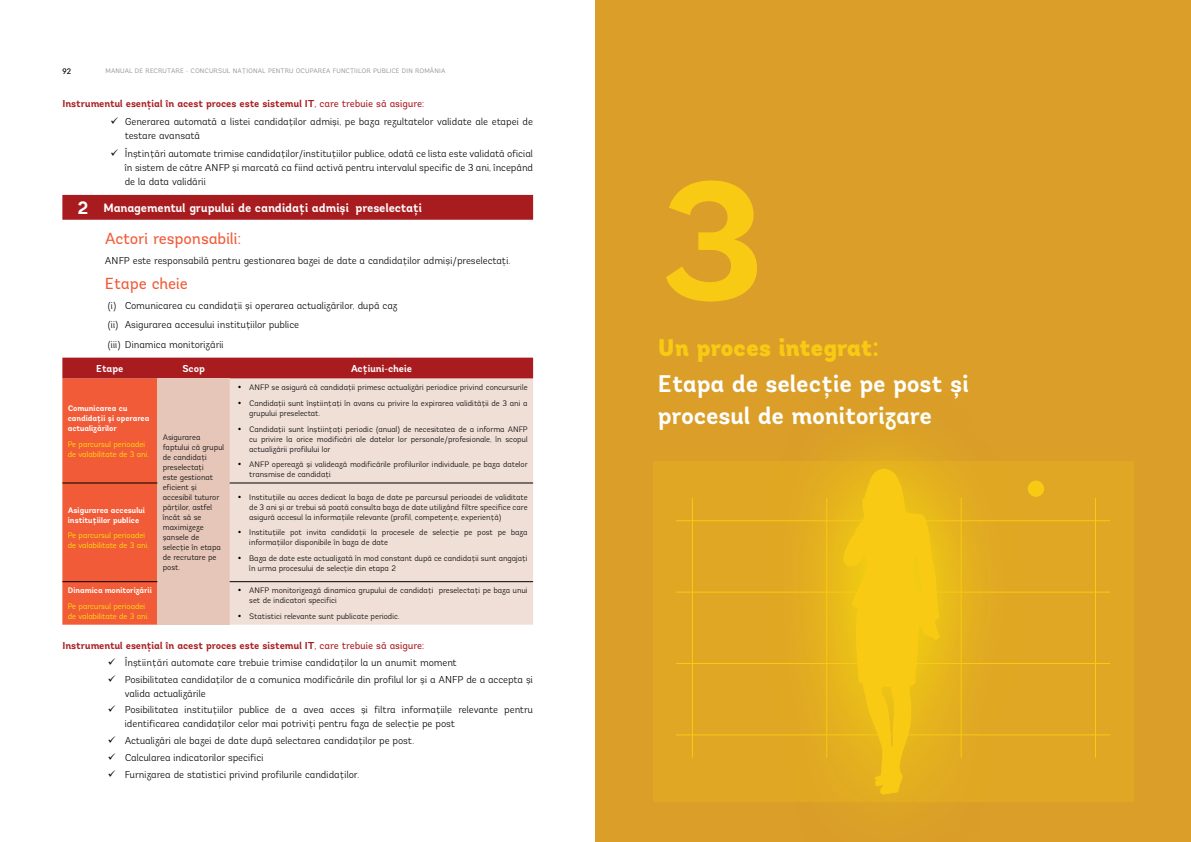
<style>
.page{position:relative;width:1191px;height:842px;background:#fff}
.page>*{position:absolute;margin:0;border:0;box-sizing:border-box;transform-origin:0 0}
.t1{font:700 170px "Andes";color:#f8ca14}
.t2{font:700 24px/32px "Andes";letter-spacing:-.01em;color:#fff}
.t3{font:900 24px "Andes";letter-spacing:-.015em;color:#f8ca14}
.t4{font:16px "Andes";letter-spacing:-.005em;color:#f15b38}
.t5{font:700 12px "Andes";letter-spacing:-.005em;color:#fff}
.t6{font:300 10px/16.8px "Andes";letter-spacing:-.005em;color:#000}
.t7{font:700 10px "Andes";letter-spacing:-.005em;color:#fff}
.t8{font:300 8px/10px "Andes";letter-spacing:-.005em;color:#000}
.t9{font:300 8px/10px "Andes";letter-spacing:-.005em;color:#fff200}
.t10{font:700 8px/10px "Andes";letter-spacing:-.005em;color:#fff}
.t11{font:500 7.5px "Bw Modelica";color:#000}
.t12{font:300 6.5px "Andes";letter-spacing:.015em;color:#808285}
.s1{font-weight:700;color:#a81c20}
.s2{font-weight:400;color:#a81c20}
.s3{font-size:18px}
</style>
<div class="page">
<div style="left:595px;top:0;width:596px;height:842px;background:#da9e29"></div>
<div style="left:62px;top:195px;width:471px;height:25px;background:#a81c20"></div>
<svg style="left:676px;top:461px;width:435px;height:340px;fill:#e0a723"></svg>
<div style="left:1027px;top:480px;width:17px;height:17px;background:#f8ca14;border-radius:50%"></div>
<hr style="left:676px;top:520px;width:434px;height:1px;background:#f8ca14">
<hr style="left:676px;top:592px;width:434px;height:1px;background:#f8ca14">
<hr style="left:676px;top:663px;width:434px;height:1px;background:#f8ca14">
<hr style="left:676px;top:734px;width:434px;height:1px;background:#f8ca14">
<hr style="left:692px;top:498px;width:1px;height:260px;background:#f8ca14">
<hr style="left:826px;top:498px;width:1px;height:260px;background:#f8ca14">
<hr style="left:960px;top:498px;width:1px;height:260px;background:#f8ca14">
<hr style="left:1095px;top:498px;width:1px;height:260px;background:#f8ca14">
<svg style="left:62px;top:358px;width:471px;height:267px;background:#e7b2a6"></svg>
<p class="t11" style="left:62px;top:66px;width:10px">92</p>
<p class="t12" style="left:106px;top:67px;width:341px">MANUAL DE RECRUTARE - CONCURSUL NAȚIONAL PENTRU OCUPAREA FUNCŢIILOR PUBLICE DIN ROMÂNIA</p>
<p class="t6" style="left:125px;top:94px;width:410px;line-height:18.2px;text-indent:-62px"><span class="s1">Instrumentul esenţial în acest proces este sistemul IT</span><span class="s2">, care trebuie să asigure:<br></span>Generarea automată a listei candidaților admiși, pe baza rezultatelor validate ale etapei de</p>
<p class="t6" style="left:125px;top:126px;width:410px;line-height:18.2px">testare avansată<br>Înștințări automate trimise candidaților/instituțiilor publice, odată ce lista este validată oficial</p>
<p class="t6" style="left:125px;top:161px;width:410px;line-height:14px">în sistem de către ANFP și marcată ca fiind activă pentru intervalul specific de 3 ani, începând de la data validării</p>
<h3 class="t5" style="left:77px;top:200px;width:346px"><span class="s3">2</span> Managementul grupului de candidați admiși preselectaţi</h3>
<h3 class="t4" style="left:105px;top:229px;width:138px">Actori responsabili:</h3>
<p class="t6" style="left:105px;top:252px;width:407px">ANFP este responsabilă pentru gestionarea bazei de date a candidaților admiși/preselectaţi.</p>
<h3 class="t4" style="left:105px;top:274px;width:85px">Etape cheie</h3>
<p class="t6" style="left:108px;top:295px;width:291px;line-height:19.7px">(i) Comunicarea cu candidații și operarea actualizărilor, după caz (ii) Asigurarea accesului instituțiilor publice<br>(iii) Dinamica monitorizării</p>
<p class="t7" style="left:96px;top:362px;width:29px">Etape</p>
<p class="t7" style="left:182px;top:362px;width:24px">Scop</p>
<p class="t7" style="left:351px;top:362px;width:63px">Acțiuni-cheie</p>
<p class="t10" style="left:68px;top:403px;width:83px">Comunicarea cu candidații și operarea actualizărilor</p>
<p class="t9" style="left:68px;top:439px;width:83px">Pe parcursul perioadei de valabilitate de 3 ani.</p>
<p class="t8" style="left:163px;top:432px;width:63px">Asigurarea faptului că grupul de candidați preselectaţi<br>este gestionat eficient și accesibil tuturor părților, astfel încât să se maximizeze șansele de selecție în etapa de recrutare pe post.</p>
<p class="t8" style="left:238px;top:383px;width:291px">• ANFP se asigură că candidații primesc actualizări periodice privind concursurile</p>
<p class="t8" style="left:249px;top:398px;width:280px;text-indent:-11px">• Candidații sunt înștiințați în avans cu privire la expirarea validității de 3 ani a grupului preselectat.</p>
<p class="t8" style="left:249px;top:424px;width:280px;text-align:justify;text-indent:-11px">• Candidații sunt înștiințați periodic (anual) de necesitatea de a informa ANFP cu privire la orice modificări ale datelor lor personale/profesionale, în scopul actualizării profilului lor</p>
<p class="t8" style="left:249px;top:460px;width:280px;text-indent:-11px">• ANFP operează și validează modificările profilurilor individuale, pe baza datelor transmise de candidați</p>
<p class="t8" style="left:249px;top:492px;width:280px;text-align:justify;text-indent:-11px">• Instituțiile au acces dedicat la baza de date pe parcursul perioadei de validitate de 3 ani și ar trebui să poată consulta baza de date utilizând filtre specifice care asigură accesul la informațiile relevante (profil, competențe, experiență)</p>
<p class="t8" style="left:249px;top:528px;width:280px;text-indent:-11px">• Instituțiile pot invita candidații la procesele de selecție pe post pe baza informațiilor disponibile în baza de date</p>
<p class="t8" style="left:249px;top:553px;width:280px;text-indent:-11px">• Baza de date este actualizată în mod constant după ce candidații sunt angajați în urma procesului de selecţie din etapa 2</p>
<p class="t10" style="left:68px;top:505px;width:79px">Asigurarea accesului instituțiilor publice</p>
<p class="t9" style="left:68px;top:530px;width:83px">Pe parcursul perioadei de valabilitate de 3 ani.</p>
<p class="t10" style="left:68px;top:586px;width:86px">Dinamica monitorizării</p>
<p class="t9" style="left:68px;top:601px;width:83px">Pe parcursul perioadei de valabilitate de 3 ani.</p>
<p class="t8" style="left:249px;top:586px;width:280px;text-indent:-11px">• ANFP monitorizează dinamica grupului de candidați preselectați pe baza unui set de indicatori specifici</p>
<p class="t8" style="left:238px;top:611px;width:163px">• Statistici relevante sunt publicate periodic.</p>
<p class="t6" style="left:125px;top:637px;width:410px;text-indent:-62px"><span class="s1">Instrumentul esenţial în acest proces este sistemul IT</span><span class="s2">, care trebuie să asigure:<br></span>Înștiințări automate care trebuie trimise candidaților la un anumit moment<br>Posibilitatea candidaților de a comunica modificările din profilul lor şi a ANFP de a accepta și</p>
<p class="t6" style="left:125px;top:685px;width:410px">valida actualizările<br>Posibilitatea instituțiilor publice de a avea acces și filtra informațiile relevante pentru</p>
<p class="t6" style="left:125px;top:715px;width:332px">identificarea candidaților celor mai potriviți pentru faza de selecție pe post Actualizări ale bazei de date după selectarea candidaților pe post.<br>Calcularea indicatorilor specifici<br>Furnizarea de statistici privind profilurile candidaților.</p>
<h1 class="t1" style="left:658px;top:133px;width:110px">3</h1>
<h2 class="t3" style="left:658px;top:332px;width:222px">Un proces integrat:</h2>
<h2 class="t2" style="left:658px;top:368px;width:313px">Etapa de selecție pe post și procesul de monitorizare</h2>
</div>
